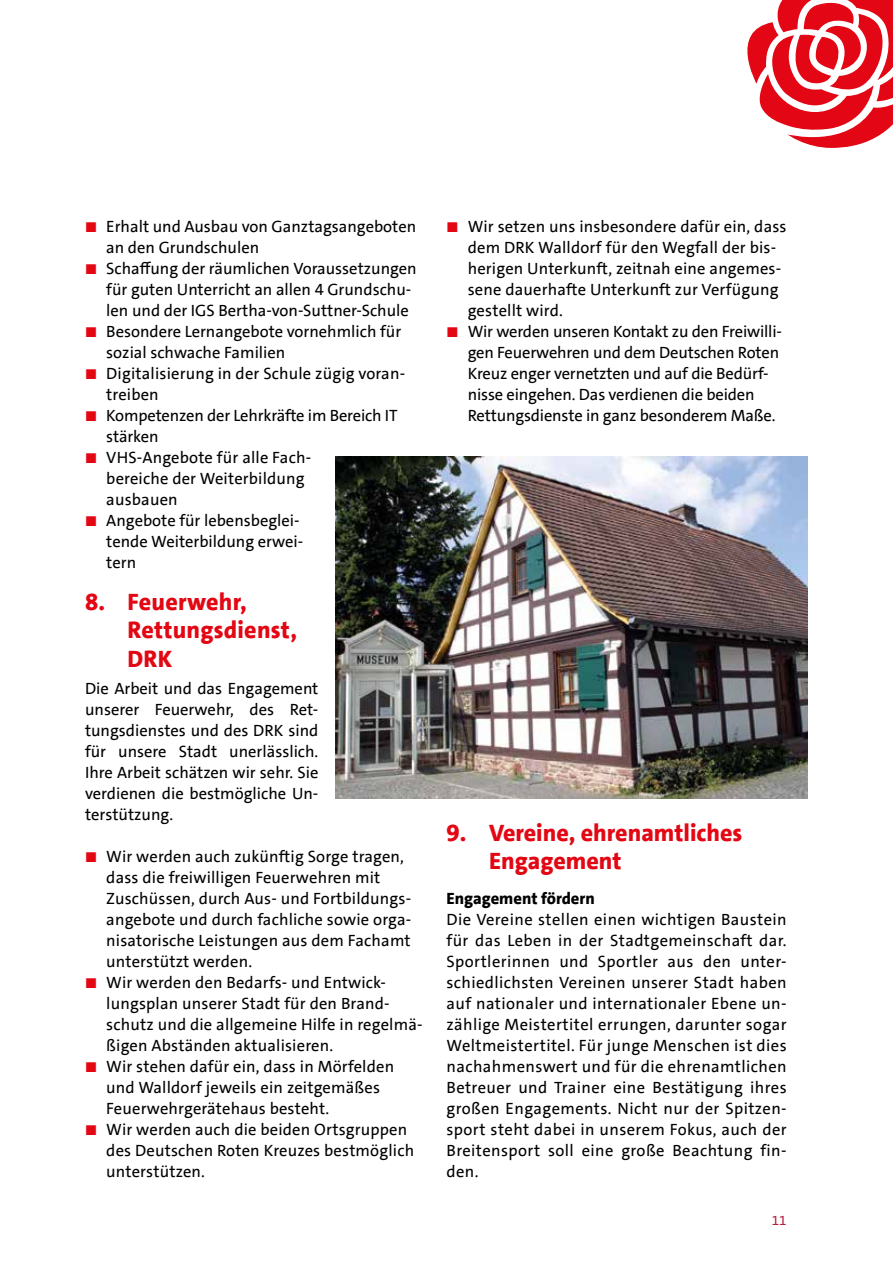
<style>
.page{position:relative;width:893px;height:1263px;background:#fff}
.page>*{position:absolute;margin:0;border:0;box-sizing:border-box;transform-origin:0 0}
.Zwischenüberschrift{font:800 24px/28.8px "SPD The Sans";color:#e30613}
.Text{font:16.5px/21px "SPD The Sans";letter-spacing:.01em;color:#000}
.Text-2{font:16.5px/21px "SPD The Sans";letter-spacing:-.01em;color:#000}
.Text_bold_1{font:800 16.5px "SPD The Sans";color:#000}
.t1{font:13.5px "SPD The Sans";color:#b71e3f}
</style>
<div class="page">
<img style="left:335px;top:457px;width:473px;height:341px">
<svg style="left:747px;top:0;width:146px;height:148px"></svg>
<p class="Text" style="left:106px;top:216px;width:311px">Erhalt und Ausbau von Ganztagsangeboten an den Grundschulen</p>
<p class="Text" style="left:106px;top:258px;width:312px">Schaffung der räumlichen Voraussetzungen für guten Unterricht an allen 4 Grundschu&shy;len und der IGS Bertha-von-Suttner-Schule</p>
<p class="Text" style="left:106px;top:321px;width:296px">Besondere Lernangebote vornehmlich für sozial schwache Familien</p>
<p class="Text" style="left:106px;top:363px;width:300px">Digitalisierung in der Schule zügig voran&shy;treiben</p>
<p class="Text-2" style="left:106px;top:405px;width:293px">Kompetenzen der Lehrkräfte im Bereich IT stärken</p>
<p class="Text" style="left:106px;top:447px;width:206px">VHS-Angebote für alle Fach&shy;bereiche der Weiterbildung ausbauen</p>
<p class="Text" style="left:106px;top:510px;width:198px">Angebote für lebensbeglei&shy;tende Weiterbildung erwei&shy;tern</p>
<p class="Zwischenüberschrift" style="left:128px;top:587px;width:171px;text-indent:-43px">8. Feuerwehr,<br>Rettungsdienst,<br>DRK</p>
<p class="Text" style="left:85px;top:678px;width:235px;text-align:justify">Die Arbeit und das Engagement unserer Feuerwehr, des Ret&shy;tungsdienstes und des DRK sind für unsere Stadt unerlässlich.<br>Ihre Arbeit schätzen wir sehr. Sie verdienen die bestmögliche Un&shy;terstützung.</p>
<p class="Text" style="left:106px;top:846px;width:307px">Wir werden auch zukünftig Sorge tragen, dass die freiwilligen Feuerwehren mit Zuschüssen, durch Aus- und Fortbildungs&shy;angebote und durch fachliche sowie orga&shy;nisatorische Leistungen aus dem Fachamt unterstützt werden.</p>
<p class="Text" style="left:106px;top:972px;width:318px">Wir werden den Bedarfs- und Entwick&shy;lungsplan unserer Stadt für den Brand&shy;schutz und die allgemeine Hilfe in regelmä&shy;ßigen Abständen aktualisieren.</p>
<p class="Text" style="left:106px;top:1056px;width:289px">Wir stehen dafür ein, dass in Mörfelden und Walldorf jeweils ein zeitgemäßes<br>Feuerwehrgerätehaus besteht.</p>
<p class="Text" style="left:106px;top:1119px;width:309px">Wir werden auch die beiden Ortsgruppen des Deutschen Roten Kreuzes bestmöglich unterstützen.</p>
<p class="Text" style="left:468px;top:216px;width:320px">Wir setzen uns insbesondere dafür ein, dass dem DRK Walldorf für den Wegfall der bis&shy;herigen Unterkunft, zeitnah eine angemes&shy;sene dauerhafte Unterkunft zur Verfügung gestellt wird.</p>
<p class="Text-2" style="left:468px;top:321px;width:316px">Wir werden unseren Kontakt zu den Freiwilli&shy;gen Feuerwehren und dem Deutschen Roten Kreuz enger vernetzten und auf die Bedürf&shy;nisse eingehen. Das verdienen die beiden Rettungsdienste in ganz besonderem Maße.</p>
<p class="Zwischenüberschrift" style="left:489px;top:818px;width:255px;text-indent:-43px">9. Vereine, ehrenamtliches<br>Engagement</p>
<p class="Text_bold_1" style="left:446px;top:887px;width:150px">Engagement fördern</p>
<p class="Text" style="left:446px;top:909px;width:342px;text-align:justify">Die Vereine stellen einen wichtigen Baustein für das Leben in der Stadtgemeinschaft dar.<br>Sportlerinnen und Sportler aus den unter&shy;schiedlichsten Vereinen unserer Stadt haben auf nationaler und internationaler Ebene un&shy;zählige Meistertitel errungen, darunter sogar Weltmeistertitel. Für junge Menschen ist dies nachahmenswert und für die ehrenamtlichen Betreuer und Trainer eine Bestätigung ihres großen Engagements. Nicht nur der Spitzen&shy;sport steht dabei in unserem Fokus, auch der Breitensport soll eine große Beachtung fin&shy;den.</p>
<p class="t1" style="left:772px;top:1212px;width:16px">11</p>
</div>
